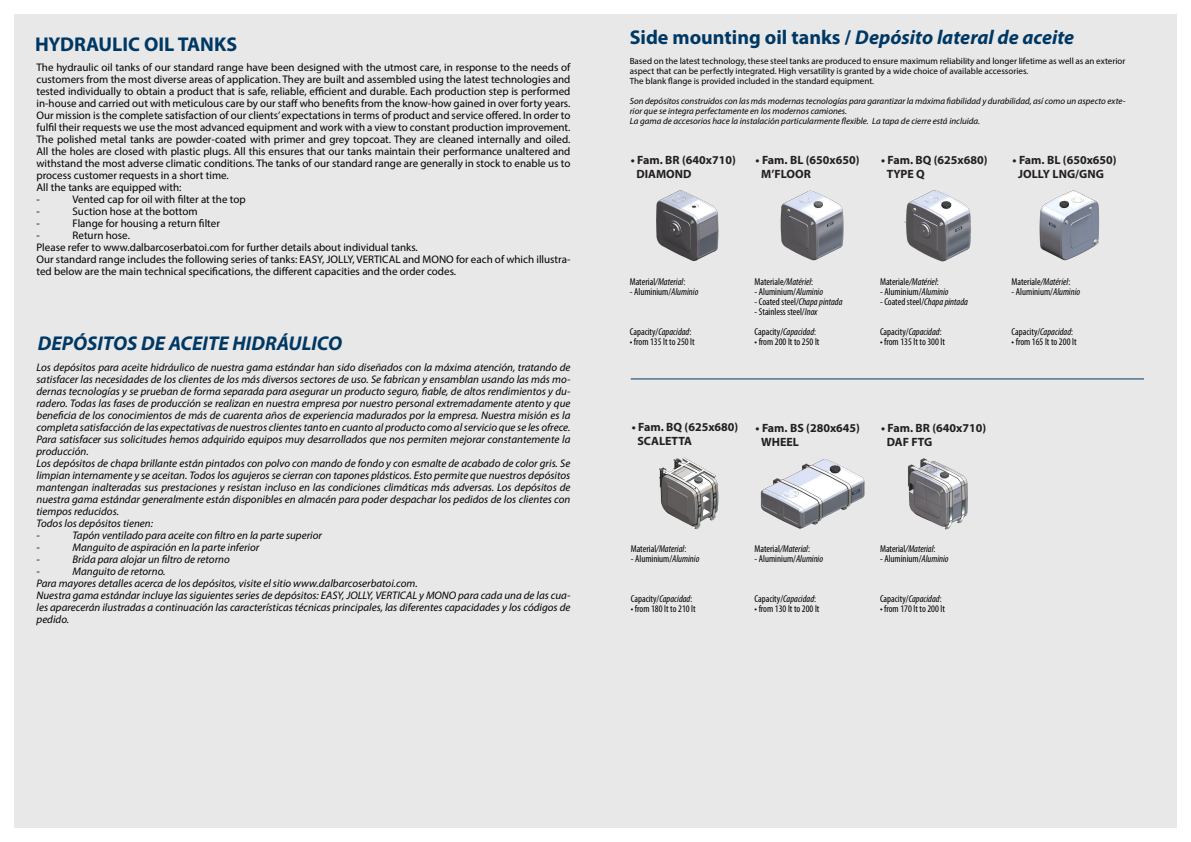
<style>
.page{position:relative;width:1191px;height:842px;background:#fff}
.page>*{position:absolute;margin:0;border:0;box-sizing:border-box;transform-origin:0 0}
.t1{font:italic 700 20px "Myriad Pro";color:#003864}
.t2{font:700 20px "Myriad Pro";color:#003864}
.t3{font:700 12px "Myriad Pro";color:#231f20}
.t4{font:italic 11px/12px "Myriad Pro";color:#000;text-align:justify}
.t5{font:11px/12px "Myriad Pro";color:#000;text-align:justify}
.t6{font:condensed 10px "Myriad Pro";color:#000}
.t7{font:9px/10px "Myriad Pro";color:#000}
.t8{font:italic 9px/10px "Myriad Pro";color:#000}
.s1{font-style:normal}
.s2{font-style:italic}
</style>
<div class="page">
<div style="left:14px;top:14px;width:1162px;height:814px;background:#e8e8e9"></div>
<img style="left:656px;top:190px;width:63px;height:71px">
<img style="left:780px;top:190px;width:64px;height:71px">
<img style="left:904px;top:190px;width:67px;height:72px">
<img style="left:1039px;top:190px;width:60px;height:71px">
<img style="left:659px;top:457px;width:59px;height:72px">
<img style="left:760px;top:459px;width:105px;height:70px">
<img style="left:908px;top:458px;width:60px;height:72px">
<hr style="left:631px;top:379px;width:513px;height:1px;background:#003864">
<p class="t2" style="left:35px;top:31px;width:204px">HYDRAULIC OIL TANKS</p>
<p class="t5" style="left:37px;top:61px;width:535px">The hydraulic oil tanks of our standard range have been designed with the utmost care, in response to the needs of customers from the most diverse areas of application. They are built and assembled using the latest technologies and tested individually to obtain a product that is safe, reliable, efficient and durable. Each production step is performed in-house and carried out with meticulous care by our staff who benefits from the know-how gained in over forty years.<br>Our mission is the complete satisfaction of our clients’ expectations in terms of product and service offered. In order to fulfil their requests we use the most advanced equipment and work with a view to constant production improvement.</p>
<p class="t5" style="left:37px;top:133px;width:535px">The polished metal tanks are powder-coated with primer and grey topcoat. They are cleaned internally and oiled.<br>All the holes are closed with plastic plugs. All this ensures that our tanks maintain their performance unaltered and withstand the most adverse climatic conditions. The tanks of our standard range are generally in stock to enable us to process customer requests in a short time.</p>
<p class="t5" style="left:37px;top:181px;width:146px">All the tanks are equipped with:</p>
<p class="t5" style="left:37px;top:193px;width:5px">-</p>
<p class="t5" style="left:73px;top:193px;width:175px">Vented cap for oil with filter at the top</p>
<p class="t5" style="left:37px;top:205px;width:5px">-</p>
<p class="t5" style="left:73px;top:205px;width:127px">Suction hose at the bottom</p>
<p class="t5" style="left:37px;top:217px;width:5px">-</p>
<p class="t5" style="left:73px;top:217px;width:149px">Flange for housing a return filter</p>
<p class="t5" style="left:37px;top:229px;width:5px">-</p>
<p class="t5" style="left:73px;top:229px;width:59px">Return hose.</p>
<p class="t5" style="left:37px;top:241px;width:383px">Please refer to www.dalbarcoserbatoi.com for further details about individual tanks.</p>
<p class="t5" style="left:37px;top:253px;width:535px">Our standard range includes the following series of tanks: EASY, JOLLY, VERTICAL and MONO for each of which illustra&shy;ted below are the main technical specifications, the different capacities and the order codes.</p>
<p class="t1" style="left:38px;top:331px;width:306px">DEPÓSITOS DE ACEITE HIDRÁULICO</p>
<p class="t4" style="left:37px;top:361px;width:535px">Los depósitos para aceite hidráulico de nuestra gama estándar han sido diseñados con la máxima atención, tratando de satisfacer las necesidades de los clientes de los más diversos sectores de uso. Se fabrican y ensamblan usando las más mo&shy;dernas tecnologías y se prueban de forma separada para asegurar un producto seguro, fiable, de altos rendimientos y du&shy;radero. Todas las fases de producción se realizan en nuestra empresa por nuestro personal extremadamente atento y que beneficia de los conocimientos de más de cuarenta años de experiencia madurados por la empresa. Nuestra misión es la completa satisfacción de las expectativas de nuestros clientes tanto en cuanto al producto como al servicio que se les ofrece.<br>Para satisfacer sus solicitudes hemos adquirido equipos muy desarrollados que nos permiten mejorar constantemente la producción.</p>
<p class="t4" style="left:37px;top:457px;width:535px">Los depósitos de chapa brillante están pintados con polvo con mando de fondo y con esmalte de acabado de color gris. Se limpian internamente y se aceitan. Todos los agujeros se cierran con tapones plásticos. Esto permite que nuestros depósitos mantengan inalteradas sus prestaciones y resistan incluso en las condiciones climáticas más adversas. Los depósitos de nuestra gama estándar generalmente están disponibles en almacén para poder despachar los pedidos de los clientes con tiempos reducidos.</p>
<p class="t4" style="left:37px;top:517px;width:118px">Todos los depósitos tienen:</p>
<p class="t4" style="left:37px;top:529px;width:5px">-</p>
<p class="t4" style="left:73px;top:529px;width:251px">Tapón ventilado para aceite con filtro en la parte superior</p>
<p class="t4" style="left:37px;top:541px;width:5px">-</p>
<p class="t4" style="left:73px;top:541px;width:188px">Manguito de aspiración en la parte inferior</p>
<p class="t4" style="left:37px;top:553px;width:5px">-</p>
<p class="t4" style="left:73px;top:553px;width:159px">Brida para alojar un filtro de retorno</p>
<p class="t4" style="left:37px;top:565px;width:5px">-</p>
<p class="t4" style="left:73px;top:565px;width:94px">Manguito de retorno.</p>
<p class="t4" style="left:37px;top:577px;width:383px">Para mayores detalles acerca de los depósitos, visite el sitio www.dalbarcoserbatoi.com.</p>
<p class="t4" style="left:37px;top:589px;width:535px">Nuestra gama estándar incluye las siguientes series de depósitos: EASY, JOLLY, VERTICAL y MONO para cada una de las cua&shy;les aparecerán ilustradas a continuación las características técnicas principales, las diferentes capacidades y los códigos de pedido.</p>
<p class="t1" style="left:630px;top:24px;width:446px"><span class="s1">Side mounting oil tanks /</span> Depósito lateral de aceite</p>
<p class="t7" style="left:630px;top:55px;width:497px">Based on the latest technology, these steel tanks are produced to ensure maximum reliability and longer lifetime as well as an exterior aspect that can be perfectly integrated. High versatility is granted by a wide choice of available accessories.</p>
<p class="t7" style="left:630px;top:75px;width:246px">The blank flange is provided included in the standard equipment.</p>
<p class="t8" style="left:630px;top:95px;width:497px">Son depósitos construidos con las más modernas tecnologías para garantizar la máxima fiabilidad y durabilidad, así como un aspecto exte&shy;rior que se integra perfectamente en los modernos camiones.</p>
<p class="t8" style="left:630px;top:115px;width:352px">La gama de accesorios hace la instalación particularmente flexible. La tapa de cierre está incluida.</p>
<p class="t3" style="left:631px;top:152px;width:107px">• Fam. BR (640x710)</p>
<p class="t3" style="left:636px;top:166px;width:57px">DIAMOND</p>
<p class="t3" style="left:755px;top:152px;width:106px">• Fam. BL (650x650)</p>
<p class="t3" style="left:761px;top:166px;width:51px">M’FLOOR</p>
<p class="t3" style="left:881px;top:152px;width:108px">• Fam. BQ (625x680)</p>
<p class="t3" style="left:886px;top:166px;width:40px">TYPE Q</p>
<p class="t3" style="left:1012px;top:152px;width:106px">• Fam. BL (650x650)</p>
<p class="t3" style="left:1018px;top:166px;width:87px">JOLLY LNG/GNG</p>
<p class="t6" style="left:630px;top:275px;width:57px">Material<span class="s2">/Material</span>:</p>
<p class="t6" style="left:630px;top:285px;width:70px">- Aluminium/<span class="s2">Aluminio</span></p>
<p class="t6" style="left:630px;top:325px;width:63px">Capacity/<span class="s2">Capacidad</span>:</p>
<p class="t6" style="left:630px;top:335px;width:66px">• from 135 lt to 250 lt</p>
<p class="t6" style="left:754px;top:275px;width:60px">Materiale<span class="s2">/Matériel</span>:</p>
<p class="t6" style="left:754px;top:285px;width:70px">- Aluminium/<span class="s2">Aluminio</span></p>
<p class="t6" style="left:754px;top:295px;width:90px">- Coated steel/<span class="s2">Chapa pintada</span></p>
<p class="t6" style="left:754px;top:305px;width:64px">- Stainless steel/<span class="s2">Inox</span></p>
<p class="t6" style="left:754px;top:325px;width:63px">Capacity/<span class="s2">Capacidad</span>:</p>
<p class="t6" style="left:754px;top:335px;width:66px">• from 200 lt to 250 lt</p>
<p class="t6" style="left:880px;top:275px;width:60px">Materiale<span class="s2">/Matériel</span>:</p>
<p class="t6" style="left:880px;top:285px;width:70px">- Aluminium/<span class="s2">Aluminio</span></p>
<p class="t6" style="left:880px;top:295px;width:90px">- Coated steel/<span class="s2">Chapa pintada</span></p>
<p class="t6" style="left:880px;top:325px;width:63px">Capacity/<span class="s2">Capacidad</span>:</p>
<p class="t6" style="left:880px;top:335px;width:66px">• from 135 lt to 300 lt</p>
<p class="t6" style="left:1011px;top:275px;width:60px">Materiale<span class="s2">/Matériel</span>:</p>
<p class="t6" style="left:1011px;top:285px;width:70px">- Aluminium/<span class="s2">Aluminio</span></p>
<p class="t6" style="left:1011px;top:325px;width:63px">Capacity/<span class="s2">Capacidad</span>:</p>
<p class="t6" style="left:1011px;top:335px;width:66px">• from 165 lt to 200 lt</p>
<p class="t3" style="left:632px;top:419px;width:108px">• Fam. BQ (625x680)</p>
<p class="t3" style="left:637px;top:433px;width:56px">SCALETTA</p>
<p class="t3" style="left:755px;top:420px;width:106px">• Fam. BS (280x645)</p>
<p class="t3" style="left:761px;top:434px;width:39px">WHEEL</p>
<p class="t3" style="left:881px;top:420px;width:107px">• Fam. BR (640x710)</p>
<p class="t3" style="left:886px;top:434px;width:47px">DAF FTG</p>
<p class="t6" style="left:631px;top:542px;width:57px">Material<span class="s2">/Material</span>:</p>
<p class="t6" style="left:631px;top:552px;width:70px">- Aluminium/<span class="s2">Aluminio</span></p>
<p class="t6" style="left:631px;top:592px;width:63px">Capacity/<span class="s2">Capacidad</span>:</p>
<p class="t6" style="left:631px;top:602px;width:66px">• from 180 lt to 210 lt</p>
<p class="t6" style="left:754px;top:542px;width:57px">Material<span class="s2">/Material</span>:</p>
<p class="t6" style="left:754px;top:552px;width:70px">- Aluminium/<span class="s2">Aluminio</span></p>
<p class="t6" style="left:754px;top:592px;width:63px">Capacity/<span class="s2">Capacidad</span>:</p>
<p class="t6" style="left:754px;top:602px;width:66px">• from 130 lt to 200 lt</p>
<p class="t6" style="left:880px;top:542px;width:57px">Material<span class="s2">/Material</span>:</p>
<p class="t6" style="left:880px;top:552px;width:70px">- Aluminium/<span class="s2">Aluminio</span></p>
<p class="t6" style="left:880px;top:592px;width:63px">Capacity/<span class="s2">Capacidad</span>:</p>
<p class="t6" style="left:880px;top:602px;width:66px">• from 170 lt to 200 lt</p>
</div>
